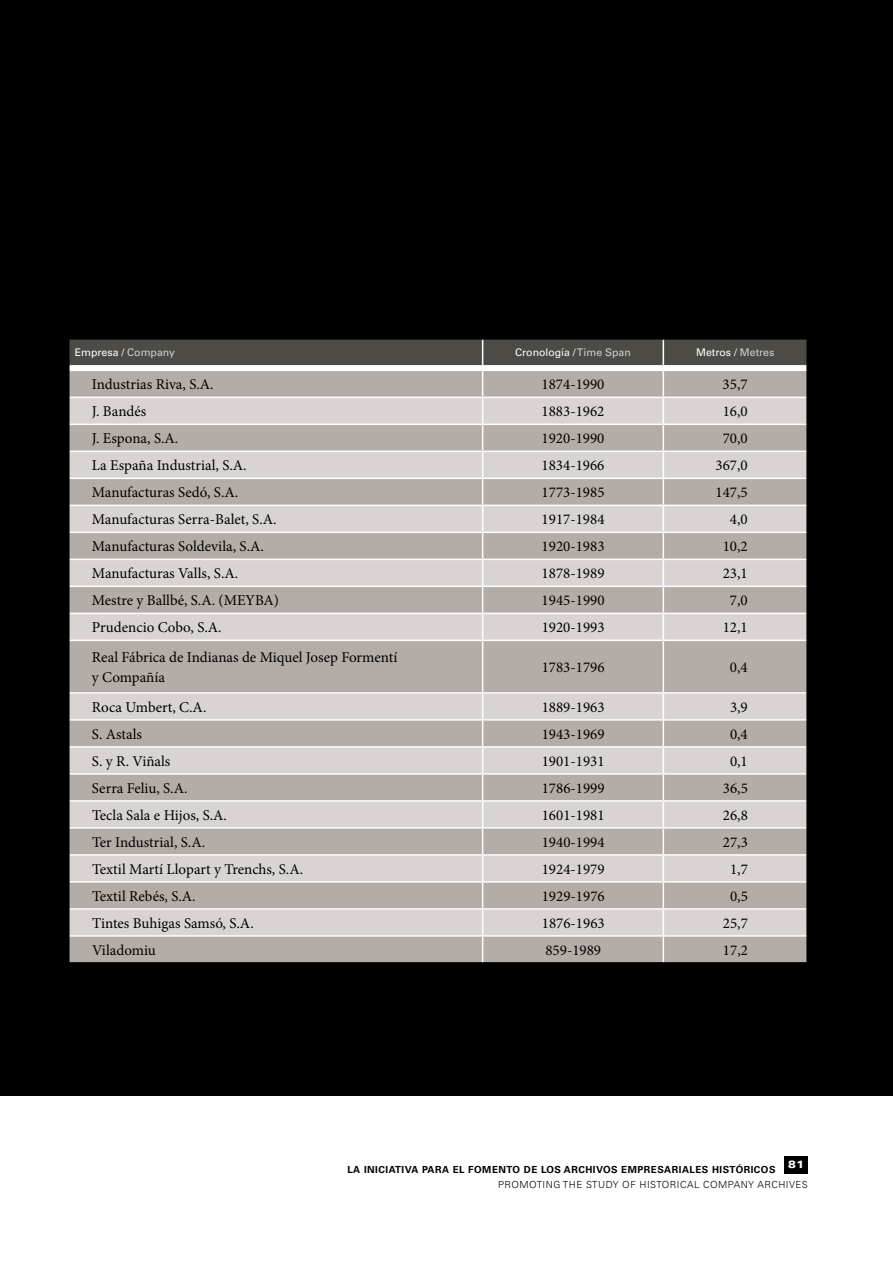
<style>
.page{position:relative;width:893px;height:1263px;background:#fff}
.page>*{position:absolute;margin:0;border:0;box-sizing:border-box;transform-origin:0 0}
.t1{font:15px/19.5px "Minion Pro";color:#000}
.t2{font:10.5px "Univers LT Std";color:#fff}
.t3{font:900 expanded 10.5px "Univers LT Std";color:#fff}
.t4{font:700 9.75px "Univers LT Std";letter-spacing:.05em;color:#000}
.t5{font:300 9.75px "Univers LT Std";letter-spacing:.05em;color:#000}
.s1{color:#d0d1d2}
</style>
<div class="page">
<div style="left:784px;top:1157px;width:24px;height:17px;background:#000"></div>
<div style="left:0;top:0;width:893px;height:1095px;background:#000"></div>
<div style="left:70px;top:937px;width:736px;height:25px;background:#b4aca7"></div>
<svg style="left:70px;top:641px;width:736px;height:294px;background:#c4beba"></svg>
<hr style="left:70px;top:640px;width:413px;height:1px;background:#fff">
<hr style="left:483px;top:640px;width:180px;height:1px;background:#fff">
<hr style="left:482px;top:641px;width:1px;height:51px;background:#fff">
<hr style="left:663px;top:640px;width:143px;height:1px;background:#fff">
<hr style="left:663px;top:641px;width:1px;height:51px;background:#fff">
<hr style="left:70px;top:692px;width:413px;height:2px;background:#fff">
<hr style="left:483px;top:692px;width:180px;height:2px;background:#fff">
<hr style="left:663px;top:692px;width:143px;height:2px;background:#fff">
<hr style="left:70px;top:719px;width:413px;height:2px;background:#fff">
<hr style="left:483px;top:719px;width:180px;height:2px;background:#fff">
<hr style="left:663px;top:719px;width:143px;height:2px;background:#fff">
<hr style="left:70px;top:746px;width:413px;height:2px;background:#fff">
<hr style="left:483px;top:746px;width:180px;height:2px;background:#fff">
<hr style="left:663px;top:746px;width:143px;height:2px;background:#fff">
<hr style="left:70px;top:773px;width:413px;height:2px;background:#fff">
<hr style="left:483px;top:773px;width:180px;height:2px;background:#fff">
<hr style="left:663px;top:773px;width:143px;height:2px;background:#fff">
<hr style="left:70px;top:800px;width:413px;height:2px;background:#fff">
<hr style="left:483px;top:800px;width:180px;height:2px;background:#fff">
<hr style="left:663px;top:800px;width:143px;height:2px;background:#fff">
<hr style="left:70px;top:827px;width:413px;height:2px;background:#fff">
<hr style="left:483px;top:827px;width:180px;height:2px;background:#fff">
<hr style="left:663px;top:827px;width:143px;height:2px;background:#fff">
<hr style="left:70px;top:854px;width:413px;height:2px;background:#fff">
<hr style="left:483px;top:854px;width:180px;height:2px;background:#fff">
<hr style="left:663px;top:854px;width:143px;height:2px;background:#fff">
<hr style="left:70px;top:881px;width:413px;height:2px;background:#fff">
<hr style="left:483px;top:881px;width:180px;height:2px;background:#fff">
<hr style="left:663px;top:881px;width:143px;height:2px;background:#fff">
<hr style="left:70px;top:908px;width:413px;height:2px;background:#fff">
<hr style="left:483px;top:908px;width:180px;height:2px;background:#fff">
<hr style="left:663px;top:908px;width:143px;height:2px;background:#fff">
<hr style="left:70px;top:935px;width:413px;height:2px;background:#fff">
<hr style="left:483px;top:935px;width:180px;height:2px;background:#fff">
<svg style="left:482px;top:694px;width:1px;height:268px"></svg>
<hr style="left:663px;top:935px;width:143px;height:2px;background:#fff">
<svg style="left:663px;top:694px;width:1px;height:268px"></svg>
<svg style="left:69px;top:340px;width:738px;height:300px;background:#c0bab6"></svg>
<hr style="left:68px;top:370px;width:2px;height:27px;background:#000">
<hr style="left:806px;top:370px;width:2px;height:27px;background:#000">
<hr style="left:68px;top:397px;width:2px;height:27px;background:#000">
<hr style="left:806px;top:397px;width:2px;height:27px;background:#000">
<hr style="left:68px;top:424px;width:2px;height:27px;background:#000">
<hr style="left:806px;top:424px;width:2px;height:27px;background:#000">
<hr style="left:68px;top:451px;width:2px;height:27px;background:#000">
<hr style="left:806px;top:451px;width:2px;height:27px;background:#000">
<hr style="left:68px;top:478px;width:2px;height:27px;background:#000">
<hr style="left:806px;top:478px;width:2px;height:27px;background:#000">
<hr style="left:68px;top:505px;width:2px;height:27px;background:#000">
<hr style="left:806px;top:505px;width:2px;height:27px;background:#000">
<hr style="left:68px;top:532px;width:2px;height:27px;background:#000">
<hr style="left:806px;top:532px;width:2px;height:27px;background:#000">
<hr style="left:68px;top:559px;width:2px;height:27px;background:#000">
<hr style="left:806px;top:559px;width:2px;height:27px;background:#000">
<hr style="left:68px;top:586px;width:2px;height:27px;background:#000">
<hr style="left:806px;top:586px;width:2px;height:27px;background:#000">
<hr style="left:68px;top:613px;width:2px;height:27px;background:#000">
<hr style="left:806px;top:613px;width:2px;height:27px;background:#000">
<p class="t2" style="left:75px;top:346px;width:102px">Empresa / <span class="s1">Company</span></p>
<p class="t2" style="left:515px;top:346px;width:117px">Cronología / <span class="s1">Time Span</span></p>
<p class="t2" style="left:696px;top:346px;width:80px">Metros / <span class="s1">Metres</span></p>
<p class="t1" style="left:92px;top:375px;width:123px">Industrias Riva, S.A.</p>
<p class="t1" style="left:541px;top:375px;width:64px">1874-1990</p>
<p class="t1" style="left:723px;top:375px;width:27px">35,7</p>
<p class="t1" style="left:92px;top:402px;width:56px">J. Bandés</p>
<p class="t1" style="left:542px;top:402px;width:64px">1883-1962</p>
<p class="t1" style="left:723px;top:402px;width:27px">16,0</p>
<p class="t1" style="left:92px;top:429px;width:88px">J. Espona, S.A.</p>
<p class="t1" style="left:542px;top:429px;width:64px">1920-1990</p>
<p class="t1" style="left:723px;top:429px;width:27px">70,0</p>
<p class="t1" style="left:92px;top:456px;width:156px">La España Industrial, S.A.</p>
<p class="t1" style="left:542px;top:456px;width:64px">1834-1966</p>
<p class="t1" style="left:715px;top:456px;width:34px">367,0</p>
<p class="t1" style="left:92px;top:483px;width:148px">Manufacturas Sedó, S.A.</p>
<p class="t1" style="left:542px;top:483px;width:64px">1773-1985</p>
<p class="t1" style="left:715px;top:483px;width:34px">147,5</p>
<p class="t1" style="left:92px;top:510px;width:186px">Manufacturas Serra-Balet, S.A.</p>
<p class="t1" style="left:542px;top:510px;width:64px">1917-1984</p>
<p class="t1" style="left:730px;top:510px;width:19px">4,0</p>
<p class="t1" style="left:92px;top:537px;width:174px">Manufacturas Soldevila, S.A.</p>
<p class="t1" style="left:542px;top:537px;width:64px">1920-1983</p>
<p class="t1" style="left:723px;top:537px;width:27px">10,2</p>
<p class="t1" style="left:92px;top:564px;width:148px">Manufacturas Valls, S.A.</p>
<p class="t1" style="left:542px;top:564px;width:64px">1878-1989</p>
<p class="t1" style="left:723px;top:564px;width:27px">23,1</p>
<p class="t1" style="left:92px;top:591px;width:189px">Mestre y Ballbé, S.A. (MEYBA)</p>
<p class="t1" style="left:542px;top:591px;width:64px">1945-1990</p>
<p class="t1" style="left:730px;top:591px;width:19px">7,0</p>
<p class="t1" style="left:92px;top:618px;width:131px">Prudencio Cobo, S.A.</p>
<p class="t1" style="left:542px;top:618px;width:64px">1920-1993</p>
<p class="t1" style="left:723px;top:618px;width:27px">12,1</p>
<p class="t1" style="left:92px;top:648px;width:307px">Real Fábrica de Indianas de Miquel Josep Formentí y Compañía</p>
<p class="t1" style="left:542px;top:658px;width:64px">1783-1796</p>
<p class="t1" style="left:730px;top:658px;width:19px">0,4</p>
<p class="t1" style="left:92px;top:697px;width:116px">Roca Umbert, C.A.</p>
<p class="t1" style="left:542px;top:697px;width:64px">1889-1963</p>
<p class="t1" style="left:730px;top:697px;width:19px">3,9</p>
<p class="t1" style="left:92px;top:724px;width:52px">S. Astals</p>
<p class="t1" style="left:542px;top:724px;width:64px">1943-1969</p>
<p class="t1" style="left:730px;top:724px;width:19px">0,4</p>
<p class="t1" style="left:92px;top:751px;width:80px">S. y R. Viñals</p>
<p class="t1" style="left:542px;top:751px;width:64px">1901-1931</p>
<p class="t1" style="left:730px;top:751px;width:19px">0,1</p>
<p class="t1" style="left:92px;top:778px;width:97px">Serra Feliu, S.A.</p>
<p class="t1" style="left:542px;top:778px;width:64px">1786-1999</p>
<p class="t1" style="left:723px;top:778px;width:27px">36,5</p>
<p class="t1" style="left:92px;top:805px;width:137px">Tecla Sala e Hijos, S.A.</p>
<p class="t1" style="left:542px;top:805px;width:64px">1601-1981</p>
<p class="t1" style="left:723px;top:805px;width:27px">26,8</p>
<p class="t1" style="left:92px;top:832px;width:115px">Ter Industrial, S.A.</p>
<p class="t1" style="left:542px;top:832px;width:64px">1940-1994</p>
<p class="t1" style="left:723px;top:832px;width:27px">27,3</p>
<p class="t1" style="left:92px;top:859px;width:213px">Textil Martí Llopart y Trenchs, S.A.</p>
<p class="t1" style="left:542px;top:859px;width:64px">1924-1979</p>
<p class="t1" style="left:730px;top:859px;width:19px">1,7</p>
<p class="t1" style="left:92px;top:886px;width:105px">Textil Rebés, S.A.</p>
<p class="t1" style="left:542px;top:886px;width:64px">1929-1976</p>
<p class="t1" style="left:730px;top:886px;width:19px">0,5</p>
<p class="t1" style="left:92px;top:913px;width:163px">Tintes Buhigas Samsó, S.A.</p>
<p class="t1" style="left:542px;top:913px;width:64px">1876-1963</p>
<p class="t1" style="left:723px;top:913px;width:27px">25,7</p>
<p class="t1" style="left:92px;top:940px;width:65px">Viladomiu</p>
<p class="t1" style="left:545px;top:940px;width:57px">859-1989</p>
<p class="t1" style="left:723px;top:940px;width:27px">17,2</p>
<p class="t4" style="left:347px;top:1164px;width:430px">LA INICIATIVA PARA EL FOMENTO DE LOS ARCHIVOS EMPRESARIALES HISTÓRICOS</p>
<p class="t3" style="left:788px;top:1158px;width:18px">81</p>
<p class="t5" style="left:498px;top:1179px;width:311px">PROMOTING THE STUDY OF HISTORICAL COMPANY ARCHIVES</p>
</div>
